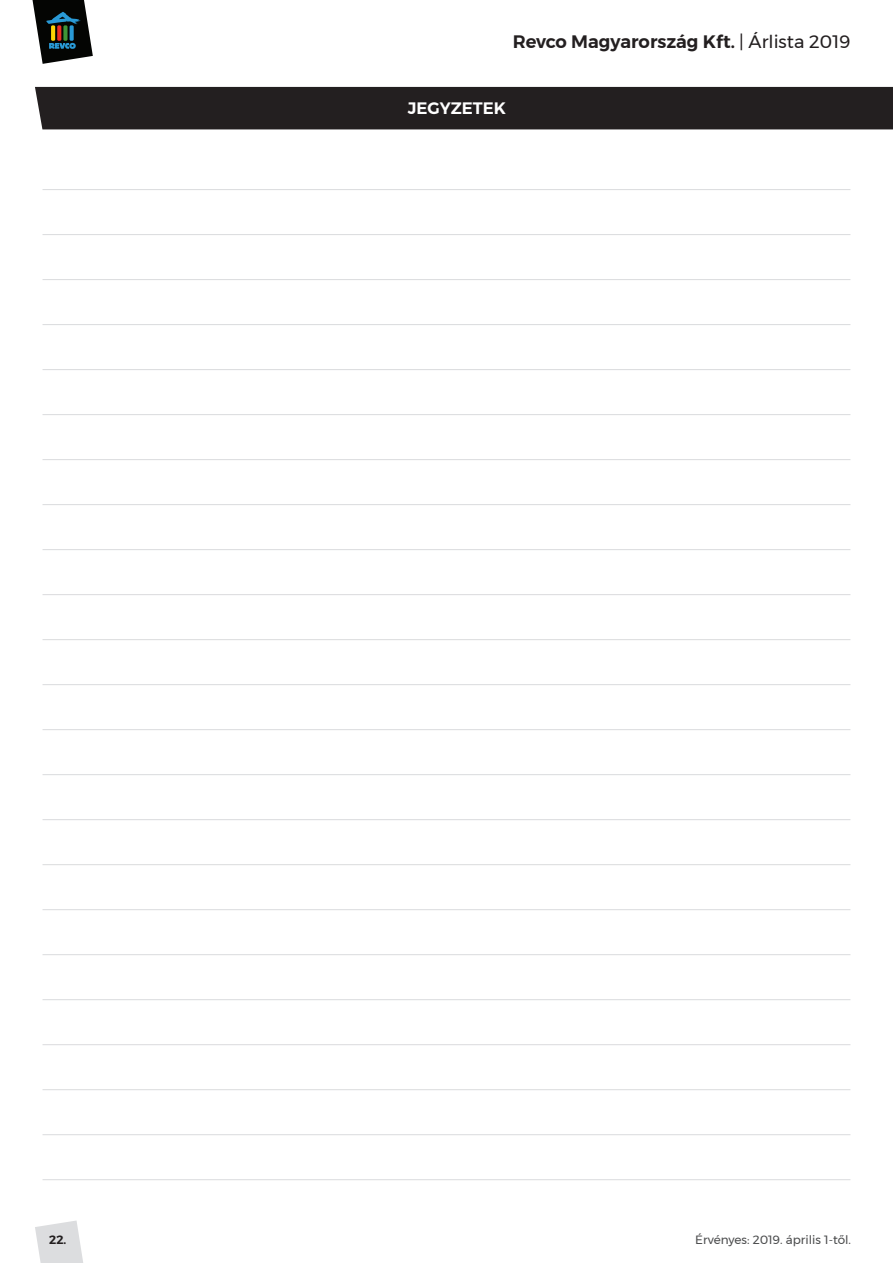
<style>
.page{position:relative;width:893px;height:1263px;background:#fff}
.page>*{position:absolute;margin:0;border:0;box-sizing:border-box;transform-origin:0 0}
.t1{font:600 18px "Montserrat";color:#231f20}
.t2{font:600 16.5px "Montserrat";color:#fff}
.t3{font:12px "Montserrat";color:#4b4c4d}
.t4{font:600 12px "Montserrat";color:#231f20}
.s1{font-weight:400}
</style>
<div class="page">
<div style="left:35px;top:87px;width:858px;height:42px;background:#231f20"></div>
<hr style="left:43px;top:189px;width:807px;height:1px;background:#dcdddf">
<hr style="left:43px;top:234px;width:807px;height:1px;background:#dcdddf">
<hr style="left:43px;top:279px;width:807px;height:1px;background:#dcdddf">
<hr style="left:43px;top:324px;width:807px;height:1px;background:#dcdddf">
<hr style="left:43px;top:369px;width:807px;height:1px;background:#dcdddf">
<hr style="left:43px;top:414px;width:807px;height:1px;background:#dcdddf">
<hr style="left:43px;top:459px;width:807px;height:1px;background:#dcdddf">
<hr style="left:43px;top:504px;width:807px;height:1px;background:#dcdddf">
<hr style="left:43px;top:549px;width:807px;height:1px;background:#dcdddf">
<hr style="left:43px;top:594px;width:807px;height:1px;background:#dcdddf">
<hr style="left:43px;top:639px;width:807px;height:1px;background:#dcdddf">
<hr style="left:43px;top:684px;width:807px;height:1px;background:#dcdddf">
<hr style="left:43px;top:729px;width:807px;height:1px;background:#dcdddf">
<hr style="left:43px;top:774px;width:807px;height:1px;background:#dcdddf">
<hr style="left:43px;top:819px;width:807px;height:1px;background:#dcdddf">
<hr style="left:43px;top:864px;width:807px;height:1px;background:#dcdddf">
<hr style="left:43px;top:909px;width:807px;height:1px;background:#dcdddf">
<hr style="left:43px;top:954px;width:807px;height:1px;background:#dcdddf">
<svg style="left:33px;top:0;width:60px;height:64px"></svg>
<hr style="left:43px;top:999px;width:807px;height:1px;background:#dcdddf">
<hr style="left:43px;top:1044px;width:807px;height:1px;background:#dcdddf">
<hr style="left:43px;top:1089px;width:807px;height:1px;background:#dcdddf">
<hr style="left:43px;top:1134px;width:807px;height:1px;background:#dcdddf">
<hr style="left:43px;top:1179px;width:807px;height:1px;background:#dcdddf">
<svg style="left:35px;top:1220px;width:48px;height:43px"></svg>
<p class="t1" style="left:513px;top:28px;width:339px">Revco Magyarország Kft. <span class="s1">| Árlista 2019</span></p>
<p class="t2" style="left:408px;top:95px;width:100px">JEGYZETEK</p>
<p class="t4" style="left:49px;top:1230px;width:19px">22.</p>
<p class="t3" style="left:695px;top:1231px;width:157px">Érvényes: 2019. április 1-től.</p>
</div>
